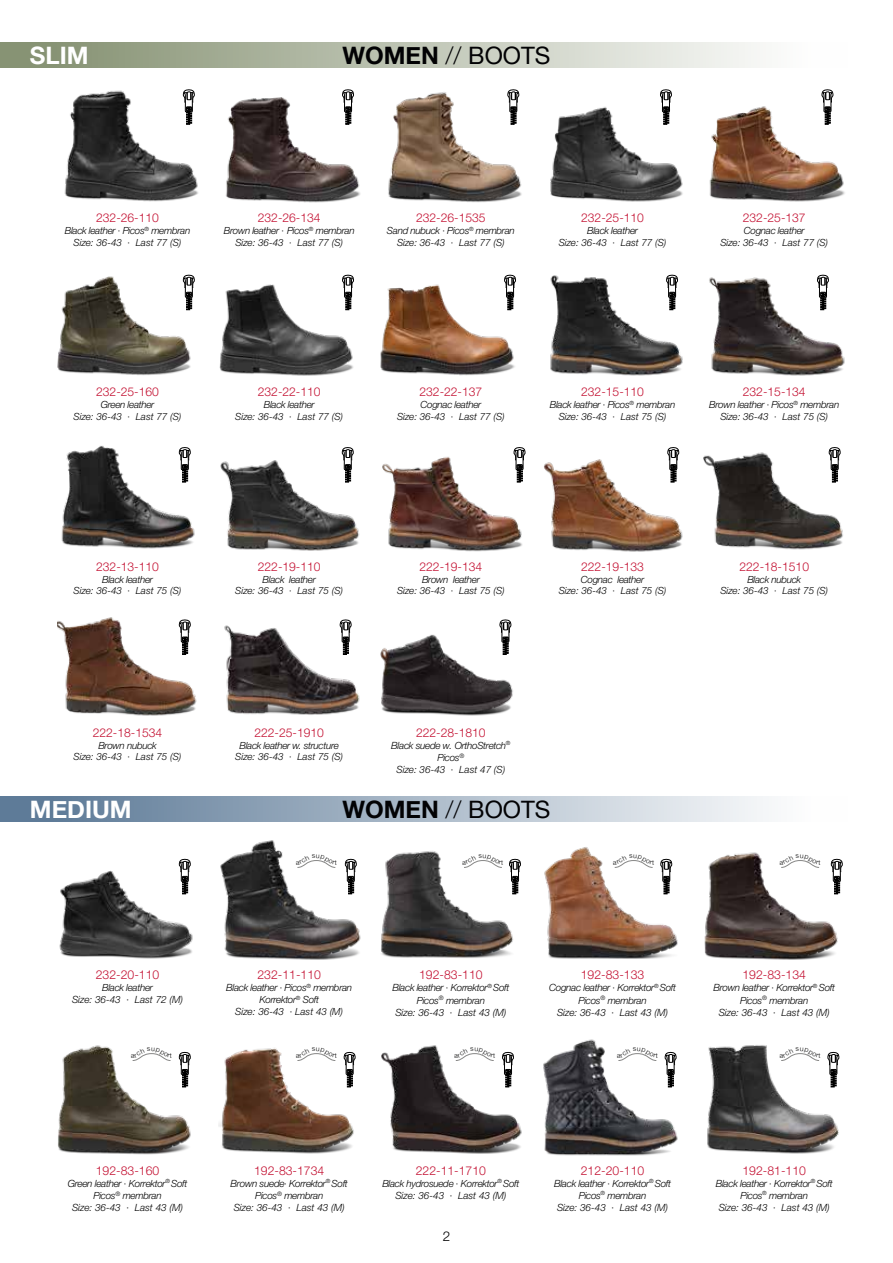
<style>
.page{position:relative;width:893px;height:1263px;background:#fff}
.page>*{position:absolute;margin:0;border:0;box-sizing:border-box;transform-origin:0 0}
.t1{font:700 24px "Helvetica Neue";color:#020204}
.t2{font:700 24px "Helvetica Neue";color:#fff}
.t3{font:300 13.5px "Helvetica Neue LT Std";color:#000}
.t4{font:300 12.3px "Helvetica Neue LT Std";color:#c31031}
.t5{font:300 12.15px "Helvetica Neue LT Std";color:#c31031}
.t6{font:italic 300 9.9px/11.9px "Helvetica Neue LT Std";letter-spacing:-.03em;color:#000;text-align:center}
.t7{font:300 6.9px "Helvetica Neue";color:#000}
.s1{font-weight:300}
.s2{font-weight:400}
.s3{font-size:9.75px}
</style>
<div class="page">
<img style="left:64px;top:90px;width:134px;height:112px">
<img style="left:226px;top:97px;width:135px;height:106px">
<img style="left:388px;top:91px;width:134px;height:112px">
<img style="left:550px;top:107px;width:133px;height:95px">
<img style="left:709px;top:92px;width:136px;height:110px">
<img style="left:57px;top:274px;width:138px;height:101px">
<img style="left:219px;top:274px;width:134px;height:102px">
<img style="left:380px;top:274px;width:135px;height:102px">
<img style="left:550px;top:274px;width:133px;height:102px">
<img style="left:709px;top:274px;width:136px;height:102px">
<img style="left:61px;top:445px;width:134px;height:104px">
<img style="left:220px;top:449px;width:140px;height:102px">
<img style="left:382px;top:450px;width:144px;height:102px">
<img style="left:544px;top:449px;width:139px;height:103px">
<img style="left:704px;top:449px;width:139px;height:101px">
<img style="left:57px;top:617px;width:140px;height:99px">
<img style="left:224px;top:625px;width:136px;height:90px">
<img style="left:380px;top:625px;width:133px;height:91px">
<img style="left:59px;top:858px;width:134px;height:101px">
<img style="left:220px;top:840px;width:141px;height:120px">
<img style="left:381px;top:851px;width:136px;height:107px">
<img style="left:544px;top:847px;width:134px;height:112px">
<img style="left:704px;top:852px;width:139px;height:108px">
<img style="left:58px;top:1045px;width:133px;height:110px">
<img style="left:219px;top:1048px;width:137px;height:106px">
<img style="left:381px;top:1045px;width:141px;height:109px">
<img style="left:543px;top:1039px;width:135px;height:117px">
<img style="left:707px;top:1045px;width:133px;height:109px">
<svg style="left:183px;top:89px;width:11px;height:35px"></svg>
<svg style="left:183px;top:275px;width:11px;height:35px"></svg>
<svg style="left:342px;top:275px;width:12px;height:35px"></svg>
<svg style="left:504px;top:275px;width:12px;height:35px"></svg>
<svg style="left:666px;top:275px;width:12px;height:35px"></svg>
<svg style="left:817px;top:275px;width:12px;height:35px"></svg>
<svg style="left:179px;top:447px;width:11px;height:35px"></svg>
<svg style="left:179px;top:620px;width:11px;height:35px"></svg>
<svg style="left:179px;top:859px;width:11px;height:35px"></svg>
<svg style="left:179px;top:1052px;width:11px;height:35px"></svg>
<svg style="left:344px;top:1052px;width:11px;height:35px"></svg>
<svg style="left:502px;top:1052px;width:12px;height:35px"></svg>
<svg style="left:665px;top:1052px;width:11px;height:35px"></svg>
<svg style="left:828px;top:1052px;width:11px;height:35px"></svg>
<svg style="left:345px;top:859px;width:11px;height:35px"></svg>
<svg style="left:509px;top:859px;width:12px;height:35px"></svg>
<svg style="left:661px;top:859px;width:11px;height:35px"></svg>
<svg style="left:831px;top:859px;width:11px;height:35px"></svg>
<svg style="left:342px;top:447px;width:11px;height:35px"></svg>
<svg style="left:340px;top:620px;width:11px;height:35px"></svg>
<svg style="left:500px;top:620px;width:11px;height:35px"></svg>
<svg style="left:514px;top:447px;width:11px;height:35px"></svg>
<svg style="left:668px;top:447px;width:11px;height:35px"></svg>
<svg style="left:829px;top:447px;width:11px;height:35px"></svg>
<svg style="left:342px;top:89px;width:12px;height:35px"></svg>
<svg style="left:508px;top:89px;width:11px;height:35px"></svg>
<svg style="left:660px;top:89px;width:12px;height:35px"></svg>
<svg style="left:822px;top:89px;width:11px;height:35px"></svg>
<div style="left:0;top:43px;width:847px;height:25px;background:linear-gradient(to right,#808d6c,#fff)"></div>
<div style="left:0;top:796px;width:847px;height:26px;background:linear-gradient(to right,#557492,#fff)"></div>
<svg style="left:296px;top:854px;width:40px;height:14px"></svg>
<svg style="left:462px;top:854px;width:40px;height:14px"></svg>
<svg style="left:613px;top:854px;width:40px;height:14px"></svg>
<svg style="left:780px;top:854px;width:39px;height:14px"></svg>
<svg style="left:131px;top:1047px;width:40px;height:14px"></svg>
<svg style="left:296px;top:1048px;width:40px;height:13px"></svg>
<svg style="left:454px;top:1047px;width:40px;height:14px"></svg>
<svg style="left:617px;top:1047px;width:40px;height:14px"></svg>
<svg style="left:780px;top:1047px;width:39px;height:14px"></svg>
<h1 class="t2" style="left:30px;top:37px;width:60px">SLIM</h1>
<h1 class="t1" style="left:342px;top:37px;width:210px">WOMEN <span class="s1">//</span> <span class="s2">BOOTS</span></h1>
<p class="t5" style="left:96px;top:210px;width:64px">232-26-110</p>
<p class="t6" style="left:65px;top:224px;width:127px">Black leather · Picos<sup>®</sup> membran<br>Size: 36-43 · Last 77 (S)</p>
<p class="t5" style="left:258px;top:210px;width:64px">232-26-134</p>
<p class="t6" style="left:224px;top:224px;width:132px">Brown leather · Picos<sup>®</sup> membran<br>Size: 36-43 · Last 77 (S)</p>
<p class="t5" style="left:416px;top:210px;width:71px">232-26-1535</p>
<p class="t6" style="left:387px;top:224px;width:129px">Sand nubuck · Picos<sup>®</sup> membran<br>Size: 36-43 · Last 77 (S)</p>
<p class="t5" style="left:581px;top:210px;width:64px">232-25-110</p>
<p class="t6" style="left:559px;top:224px;width:109px">Black leather<br>Size: 36-43 · Last 77 (S)</p>
<p class="t5" style="left:743px;top:210px;width:64px">232-25-137</p>
<p class="t6" style="left:720px;top:224px;width:109px">Cognac leather<br>Size: 36-43 · Last 77 (S)</p>
<p class="t5" style="left:96px;top:385px;width:64px">232-25-160</p>
<p class="t6" style="left:74px;top:399px;width:109px">Green leather<br>Size: 36-43 · Last 77 (S)</p>
<p class="t5" style="left:258px;top:385px;width:64px">232-22-110</p>
<p class="t6" style="left:235px;top:399px;width:109px">Black leather<br>Size: 36-43 · Last 77 (S)</p>
<p class="t5" style="left:419px;top:385px;width:64px">232-22-137</p>
<p class="t6" style="left:397px;top:399px;width:109px">Cognac leather<br>Size: 36-43 · Last 77 (S)</p>
<p class="t5" style="left:581px;top:385px;width:64px">232-15-110</p>
<p class="t6" style="left:550px;top:399px;width:127px">Black leather · Picos<sup>®</sup> membran<br>Size: 36-43 · Last 75 (S)</p>
<p class="t5" style="left:743px;top:385px;width:64px">232-15-134</p>
<p class="t6" style="left:709px;top:399px;width:132px">Brown leather · Picos<sup>®</sup> membran<br>Size: 36-43 · Last 75 (S)</p>
<p class="t5" style="left:96px;top:559px;width:64px">232-13-110</p>
<p class="t6" style="left:74px;top:573px;width:109px">Black leather<br>Size: 36-43 · Last 75 (S)</p>
<p class="t5" style="left:258px;top:559px;width:64px">222-19-110</p>
<p class="t6" style="left:235px;top:573px;width:109px">Black leather<br>Size: 36-43 · Last 75 (S)</p>
<p class="t5" style="left:419px;top:559px;width:64px">222-19-134</p>
<p class="t6" style="left:397px;top:573px;width:109px">Brown leather<br>Size: 36-43 · Last 75 (S)</p>
<p class="t5" style="left:581px;top:559px;width:64px">222-19-133</p>
<p class="t6" style="left:559px;top:573px;width:109px">Cognac leather<br>Size: 36-43 · Last 75 (S)</p>
<p class="t5" style="left:93px;top:725px;width:71px">222-18-1534</p>
<p class="t6" style="left:74px;top:739px;width:109px">Brown nubuck<br>Size: 36-43 · Last 75 (S)</p>
<p class="t5" style="left:254px;top:725px;width:71px">222-25-1910</p>
<p class="t6" style="left:235px;top:739px;width:109px">Black leather w. structure<br>Size: 36-43 · Last 75 (S)</p>
<p class="t5" style="left:416px;top:725px;width:71px">222-28-1810</p>
<p class="t6" style="left:391px;top:739px;width:121px;line-height:12.3px">Black suede <span class="s3">w.</span> OrthoStretch<sup>®<br></sup>Picos<sup>®<br></sup>Size: 36-43 · Last 47 (S)</p>
<h1 class="t2" style="left:30px;top:790px;width:103px">MEDIUM</h1>
<h1 class="t1" style="left:342px;top:790px;width:210px">WOMEN <span class="s1">//</span> <span class="s2">BOOTS</span></h1>
<p class="t5" style="left:739px;top:559px;width:71px">222-18-1510</p>
<p class="t6" style="left:720px;top:573px;width:109px">Black nubuck<br>Size: 36-43 · Last 75 (S)</p>
<p class="t4" style="left:96px;top:967px;width:65px">232-20-110</p>
<p class="t6" style="left:72px;top:981px;width:113px">Black leather<br>Size: 36-43 · Last 72 (M)</p>
<p class="t7" style="left:335px;top:857px;width:4px">t</p>
<p class="t7" style="left:501px;top:857px;width:4px">t</p>
<p class="t7" style="left:652px;top:857px;width:4px">t</p>
<p class="t7" style="left:818px;top:857px;width:4px">t</p>
<p class="t4" style="left:257px;top:967px;width:65px">232-11-110</p>
<p class="t6" style="left:226px;top:981px;width:127px">Black leather · Picos<sup>®</sup> membran<br>Korrektor<sup>®</sup> Soft<br>Size: 36-43 · Last 43 (M)</p>
<p class="t4" style="left:419px;top:967px;width:65px">192-83-110</p>
<p class="t6" style="left:392px;top:981px;width:119px;line-height:12.3px">Black leather · Korrektor<sup>®</sup> Soft<br>Picos<sup>®</sup> membran<br>Size: 36-43 · Last 43 (M)</p>
<p class="t4" style="left:581px;top:967px;width:65px">192-83-133</p>
<p class="t6" style="left:549px;top:981px;width:129px;line-height:12.3px">Cognac leather · Korrektor<sup>®</sup> Soft<br>Picos<sup>®</sup> membran<br>Size: 36-43 · Last 43 (M)</p>
<p class="t4" style="left:742px;top:967px;width:65px">192-83-134</p>
<p class="t6" style="left:713px;top:981px;width:123px;line-height:12.3px">Brown leather · Korrektor<sup>®</sup> Soft<br>Picos<sup>®</sup> membran<br>Size: 36-43 · Last 43 (M)</p>
<p class="t7" style="left:170px;top:1050px;width:4px">t</p>
<p class="t7" style="left:335px;top:1050px;width:4px">t</p>
<p class="t7" style="left:493px;top:1050px;width:4px">t</p>
<p class="t7" style="left:656px;top:1050px;width:4px">t</p>
<p class="t7" style="left:818px;top:1050px;width:4px">t</p>
<p class="t4" style="left:96px;top:1163px;width:65px">192-83-160</p>
<p class="t6" style="left:68px;top:1177px;width:121px;line-height:12.3px">Green leather · Korrektor<sup>®</sup> Soft<br>Picos<sup>®</sup> membran<br>Size: 36-43 · Last 43 (M)</p>
<p class="t4" style="left:254px;top:1163px;width:72px">192-83-1734</p>
<p class="t6" style="left:231px;top:1177px;width:119px;line-height:12.3px">Brown suede· Korrektor<sup>®</sup> Soft<br>Picos<sup>®</sup> membran<br>Size: 36-43 · Last 43 (M)</p>
<p class="t4" style="left:416px;top:1163px;width:72px">222-11-1710</p>
<p class="t6" style="left:382px;top:1177px;width:139px">Black hydrosuede · Korrektor<sup>®</sup> Soft<br>Size: 36-43 · Last 43 (M)</p>
<h2 class="t3" style="left:443px;top:1228px;width:9px">2</h2>
<p class="t4" style="left:581px;top:1163px;width:65px">212-20-110</p>
<p class="t6" style="left:554px;top:1177px;width:119px">Black leather · Korrektor<sup>®</sup> Soft<br>Picos<sup>®</sup> membran<br>Size: 36-43 · Last 43 (M)</p>
<p class="t4" style="left:742px;top:1163px;width:65px">192-81-110</p>
<p class="t6" style="left:716px;top:1177px;width:119px">Black leather · Korrektor<sup>®</sup> Soft<br>Picos<sup>®</sup> membran<br>Size: 36-43 · Last 43 (M)</p>
</div>
